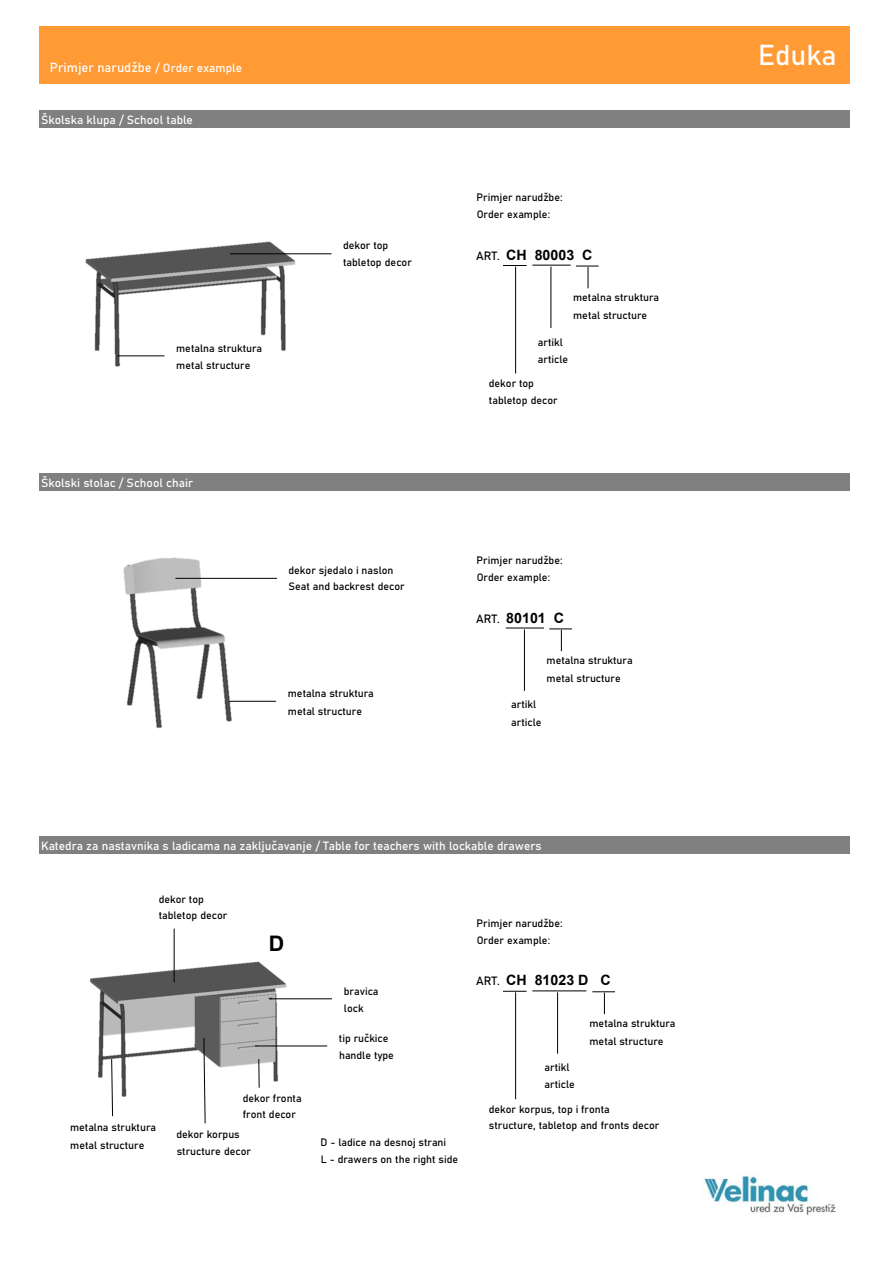
<style>
.page{position:relative;width:893px;height:1263px;background:#fff}
.page>*{position:absolute;margin:0;border:0;box-sizing:border-box;transform-origin:0 0}
.t1{font:28.5px "Bahnschrift";color:#fff}
.t2{font:700 21.45px "Arial";color:#000}
.t3{font:700 14.25px "Arial";color:#000}
.t4{font:12.9px "Bahnschrift";letter-spacing:.005em;color:#fff}
.t5{font:11.85px "Bahnschrift";color:#fff}
.t6{font:10.65px/17.2px "Bahnschrift";letter-spacing:-.005em;color:#000}
.s1{font-size:11.85px}
.s2{font-family:"Bahnschrift";font-weight:400;font-size:11.85px}
</style>
<div class="page">
<div style="left:39px;top:26px;width:810px;height:58px;background:#ff9a34"></div>
<div style="left:39px;top:110px;width:810px;height:18px;background:#808080"></div>
<div style="left:39px;top:473px;width:810px;height:18px;background:#808080"></div>
<div style="left:39px;top:836px;width:810px;height:18px;background:#808080"></div>
<img style="left:85px;top:241px;width:214px;height:126px">
<img style="left:702px;top:1176px;width:134px;height:40px">
<hr style="left:230px;top:253px;width:101px;height:1px;background:#000">
<hr style="left:117px;top:355px;width:47px;height:1px;background:#000">
<svg style="left:503px;top:265px;width:23px;height:1px"></svg>
<hr style="left:532px;top:265px;width:38px;height:1px;background:#000">
<hr style="left:515px;top:267px;width:1px;height:106px;background:#000">
<hr style="left:550px;top:267px;width:1px;height:61px;background:#000">
<svg style="left:576px;top:266px;width:22px;height:22px"></svg>
<img style="left:123px;top:557px;width:115px;height:171px">
<img style="left:89px;top:958px;width:201px;height:139px">
<hr style="left:175px;top:578px;width:102px;height:1px;background:#000">
<hr style="left:229px;top:701px;width:47px;height:1px;background:#000">
<hr style="left:505px;top:628px;width:39px;height:1px;background:#000">
<hr style="left:524px;top:629px;width:1px;height:62px;background:#000">
<svg style="left:549px;top:628px;width:23px;height:23px"></svg>
<hr style="left:174px;top:929px;width:1px;height:53px;background:#000">
<svg style="left:503px;top:991px;width:23px;height:1px"></svg>
<hr style="left:532px;top:990px;width:54px;height:1px;background:#000">
<hr style="left:515px;top:992px;width:1px;height:107px;background:#000">
<hr style="left:557px;top:992px;width:1px;height:62px;background:#000">
<svg style="left:592px;top:991px;width:23px;height:23px"></svg>
<hr style="left:270px;top:998px;width:62px;height:1px;background:#000">
<hr style="left:255px;top:1046px;width:72px;height:1px;background:#000">
<svg style="left:203px;top:1037px;width:3px;height:87px"></svg>
<svg style="left:111px;top:1058px;width:2px;height:59px"></svg>
<svg style="left:258px;top:1059px;width:1px;height:29px"></svg>
<p class="t4" style="left:50px;top:59px;width:194px">Primjer narudžbe <span class="s1">/ Order example</span></p>
<p class="t5" style="left:41px;top:112px;width:153px">Školska klupa / School table</p>
<p class="t6" style="left:176px;top:339px;width:88px">metalna struktura metal structure</p>
<p class="t6" style="left:343px;top:237px;width:70px;line-height:16.5px">dekor top tabletop decor</p>
<p class="t5" style="left:41px;top:475px;width:154px">Školski stolac / School chair</p>
<p class="t6" style="left:288px;top:562px;width:118px;line-height:16.4px">dekor sjedalo i naslon<br>Seat and backrest decor</p>
<p class="t6" style="left:288px;top:684px;width:88px">metalna struktura metal structure</p>
<p class="t6" style="left:476px;top:189px;width:87px">Primjer narudžbe:<br>Order example:</p>
<h3 class="t3" style="left:476px;top:247px;width:118px"><span class="s2">ART.</span> CH 80003 C</h3>
<p class="t6" style="left:573px;top:288px;width:88px;line-height:17.7px">metalna struktura metal structure</p>
<p class="t6" style="left:538px;top:333px;width:32px">artikl article</p>
<p class="t6" style="left:489px;top:374px;width:70px;line-height:16.8px">dekor top tabletop decor</p>
<p class="t6" style="left:476px;top:551px;width:87px">Primjer narudžbe:<br>Order example:</p>
<h3 class="t3" style="left:476px;top:610px;width:90px"><span class="s2">ART.</span> 80101 C</h3>
<p class="t6" style="left:546px;top:651px;width:88px;line-height:17.7px">metalna struktura metal structure</p>
<p class="t6" style="left:511px;top:696px;width:32px">artikl article</p>
<p class="t5" style="left:41px;top:838px;width:502px">Katedra za nastavnika s ladicama na zaključavanje / Table for teachers with lockable drawers</p>
<p class="t6" style="left:159px;top:890px;width:70px;line-height:16.5px">dekor top tabletop decor</p>
<h2 class="t2" style="left:269px;top:931px;width:17px">D</h2>
<p class="t6" style="left:243px;top:1089px;width:60px;line-height:16.5px">dekor fronta front decor</p>
<p class="t6" style="left:70px;top:1118px;width:88px">metalna struktura metal structure</p>
<p class="t6" style="left:176px;top:1125px;width:76px">dekor korpus structure decor</p>
<p class="t6" style="left:344px;top:982px;width:36px">bravica lock</p>
<p class="t6" style="left:339px;top:1029px;width:57px">tip ručkice handle type</p>
<p class="t6" style="left:320px;top:1134px;width:139px;line-height:16.8px">D - ladice na desnoj strani<br>L - drawers on the right side</p>
<p class="t6" style="left:476px;top:914px;width:87px">Primjer narudžbe:<br>Order example:</p>
<h3 class="t3" style="left:476px;top:973px;width:136px"><span class="s2">ART.</span> CH 81023 D C</h3>
<p class="t6" style="left:544px;top:1059px;width:32px">artikl article</p>
<p class="t6" style="left:589px;top:1014px;width:88px;line-height:17.7px">metalna struktura metal structure</p>
<p class="t6" style="left:489px;top:1100px;width:172px;line-height:16.8px">dekor korpus, top i fronta<br>structure, tabletop and fronts decor</p>
<h1 class="t1" style="left:758px;top:37px;width:80px">Eduka</h1>
</div>
